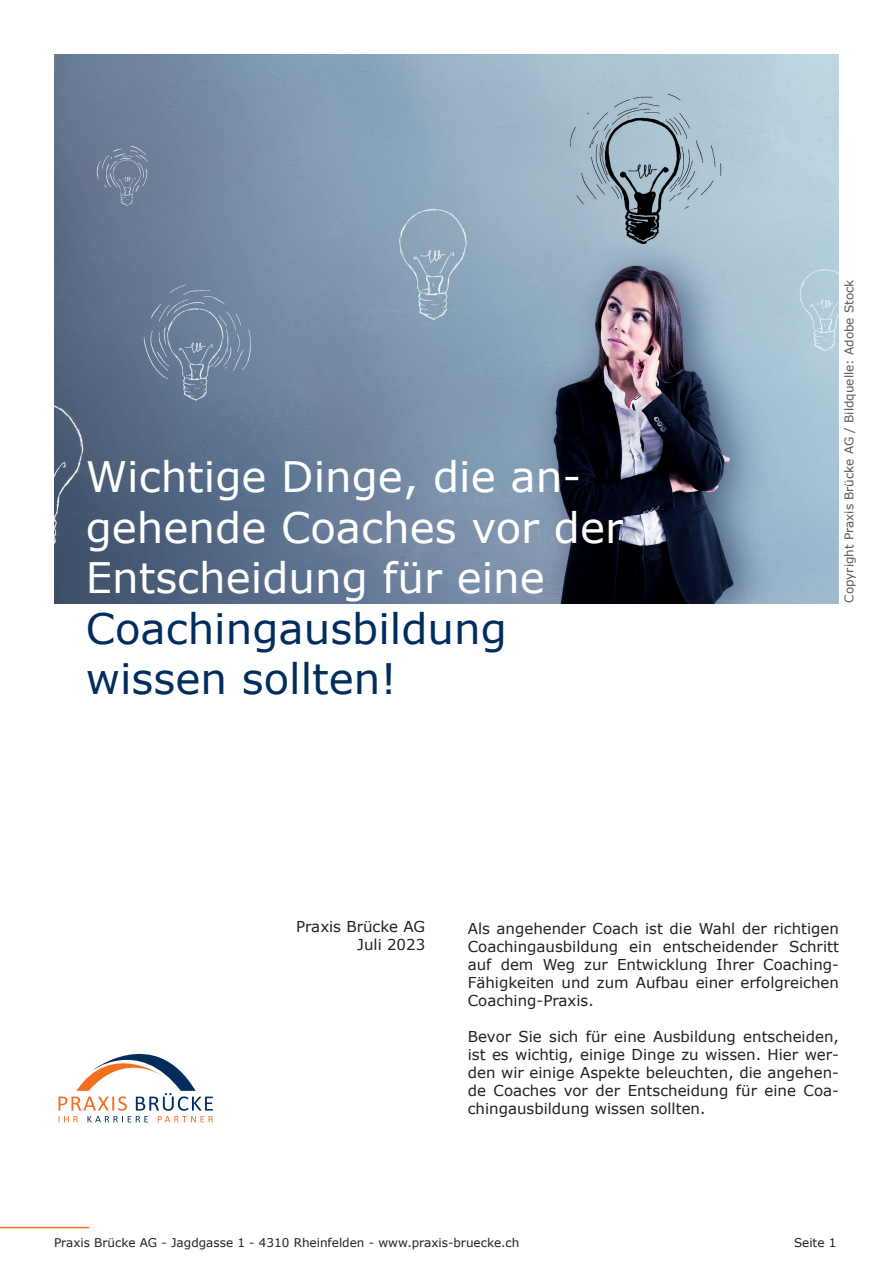
<style>
.page{position:relative;width:893px;height:1263px;background:#fff}
.page>*{position:absolute;margin:0;border:0;box-sizing:border-box;transform-origin:0 0}
.t1{font:42px/50.4px "Verdana";color:#fff}
.t2{font:42px/50.4px "Verdana";color:#002d5e}
.t3{font:15px/18px "Verdana";color:#231f20;text-align:justify}
.t4{font:12px "Verdana";color:#231f20}
.t5{font:12px "Verdana";color:#57585a}
</style>
<div class="page">
<img style="left:54px;top:54px;width:785px;height:550px">
<svg style="left:59px;top:1053px;width:154px;height:69px"></svg>
<hr style="left:0;top:1227px;width:89px;height:1px;background:#f36e21">
<h1 class="t1" style="left:86px;top:451px;width:539px">Wichtige Dinge, die an&shy;gehende Coaches vor der<br>Entscheidung für eine</h1>
<h1 class="t2" style="left:86px;top:603px;width:423px">Coachingausbildung wissen sollten!</h1>
<p class="t5" style="left:841px;top:603px;width:325px;rotate:-90deg">Copyright Praxis Brücke AG / Bildquelle: Adobe Stock</p>
<p class="t3" style="left:296px;top:917px;width:131px;text-align:right">Praxis Brücke AG<br>Juli 2023</p>
<p class="t3" style="left:468px;top:920px;width:373px">Als angehender Coach ist die Wahl der richtigen Coachingausbildung ein entscheidender Schritt auf dem Weg zur Entwicklung Ihrer Coaching-Fähigkeiten und zum Aufbau einer erfolgreichen Coaching-Praxis.</p>
<p class="t3" style="left:468px;top:1028px;width:373px">Bevor Sie sich für eine Ausbildung entscheiden, ist es wichtig, einige Dinge zu wissen. Hier wer&shy;den wir einige Aspekte beleuchten, die angehen&shy;de Coaches vor der Entscheidung für eine Coa&shy;chingausbildung wissen sollten.</p>
<p class="t4" style="left:54px;top:1234px;width:467px">Praxis Brücke AG - Jagdgasse 1 - 4310 Rheinfelden - www.praxis-bruecke.ch</p>
<p class="t4" style="left:794px;top:1234px;width:44px">Seite 1</p>
</div>
